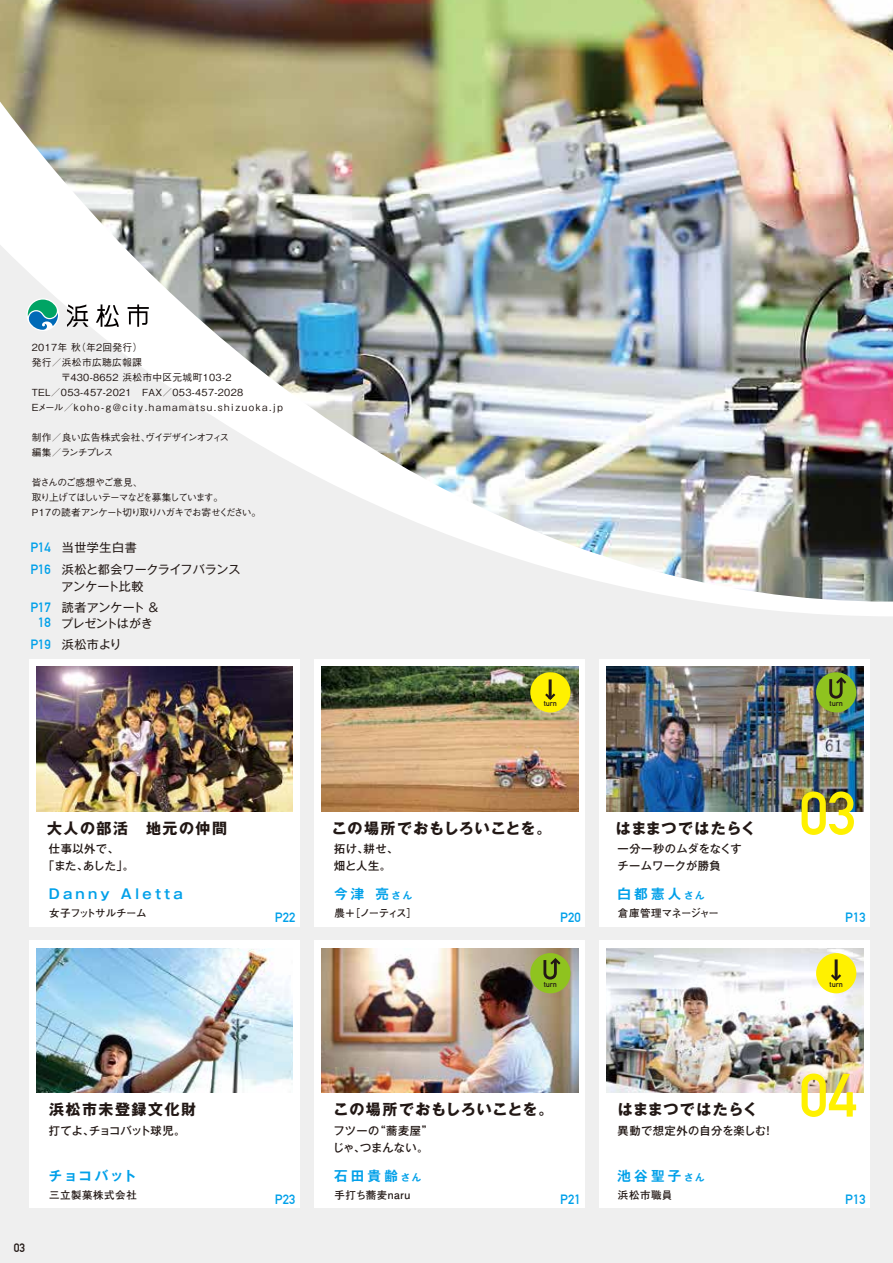
<style>
.page{position:relative;width:893px;height:1263px;background:#efefef}
.page>*{position:absolute;margin:0;border:0;box-sizing:border-box;transform-origin:0 0}
.t1{font:700 60px "DIN Alternate";color:#fff100}
.t2{font:700 27.15px "DIN Alternate";color:#221815}
.t3{font:700 15px "Gothic MB101 Pro";letter-spacing:.055em;color:#221815}
.t4{font:700 15px "Gothic MB101 Pro";letter-spacing:.095em;color:#221815}
.t5{font:700 15px "Gothic MB101 Pro";letter-spacing:.035em;color:#221815}
.t6{font:700 13.5px "Gothic MB101 Pro De";letter-spacing:.24em;color:#00a0e9}
.t7{font:700 13.2px/15px "DIN Alternate";color:#00a0e9;text-align:center}
.t8{font:12px/16.5px "Gothic MB101 Pro";letter-spacing:.005em;color:#221815}
.t9{font:12px/16.5px "Gothic MB101 Pro";letter-spacing:-.02em;color:#221815}
.t10{font:700 12px "DIN Alternate";color:#221815}
.t11{font:500 11.25px/16.5px "Gothic MB101 Pro";letter-spacing:.02em;color:#221815}
.t12{font:500 11.25px "Gothic MB101 Pro";letter-spacing:-.045em;color:#221815}
.t13{font:700 10.5px "Futo Go B101 Pr 6 N";letter-spacing:.05em;color:#221815}
.t14{font:700 10.5px "Futo Go B101 Pr 6 N";letter-spacing:.015em;color:#221815}
.t15{font:700 10.5px "Futo Go B101 Pr 6 N";letter-spacing:-.05em;color:#221815}
.t16{font:700 10.5px "Futo Go B101 Pr 6 N";letter-spacing:-.06em;color:#221815}
.t17{font:500 9.75px/15px "Gothic BBB Pr 6 N";letter-spacing:.03em;color:#221815}
.t18{font:500 9.75px/15px "Gothic BBB Pr 6 N";letter-spacing:-.105em;color:#221815}
.t19{font:500 9.75px/15px "Gothic BBB Pr 6 N";letter-spacing:-.1em;color:#221815}
.t20{font:700 7.65px "DIN Alternate";color:#221815}
.s1{font-family:"DIN Alternate";font-weight:700;font-size:13.2px;color:#00a0e9}
.s2{font-size:9.45px}
</style>
<div class="page">
<img style="left:0;top:0;width:893px;height:602px">
<div style="left:599px;top:659px;width:271px;height:268px;background:#fff"></div>
<div style="left:599px;top:940px;width:271px;height:268px;background:#fff"></div>
<div style="left:314px;top:659px;width:271px;height:268px;background:#fff"></div>
<div style="left:314px;top:940px;width:271px;height:268px;background:#fff"></div>
<div style="left:29px;top:659px;width:271px;height:268px;background:#fff"></div>
<div style="left:29px;top:940px;width:271px;height:268px;background:#fff"></div>
<img style="left:607px;top:666px;width:256px;height:145px">
<img style="left:607px;top:948px;width:256px;height:144px">
<img style="left:322px;top:948px;width:256px;height:144px">
<img style="left:322px;top:666px;width:256px;height:145px">
<svg style="left:128px;top:304px;width:21px;height:23px"></svg>
<svg style="left:67px;top:304px;width:21px;height:23px"></svg>
<svg style="left:96px;top:304px;width:23px;height:23px"></svg>
<svg style="left:27px;top:298px;width:32px;height:33px"></svg>
<svg style="left:28px;top:300px;width:30px;height:30px"></svg>
<div style="left:816px;top:953px;width:40px;height:40px;background:#fff100;border-radius:50%"></div>
<svg style="left:831px;top:974px;width:10px;height:7px"></svg>
<div style="left:530px;top:672px;width:40px;height:40px;background:#fff100;border-radius:50%"></div>
<svg style="left:545px;top:693px;width:10px;height:7px"></svg>
<div style="left:816px;top:672px;width:40px;height:40px;background:#8fc31f;border-radius:50%"></div>
<svg style="left:829px;top:677px;width:17px;height:22px"></svg>
<div style="left:530px;top:953px;width:40px;height:40px;background:#8fc31f;border-radius:50%"></div>
<svg style="left:543px;top:958px;width:17px;height:21px"></svg>
<img style="left:37px;top:948px;width:256px;height:144px">
<img style="left:37px;top:666px;width:256px;height:145px">
<p class="t17" style="left:32px;top:339px;width:252px">2017年 秋（年2回発行）<br>発行／浜松市広聴広報課<br>　　　〒430-8652 浜松市中区元城町103-2<br>TEL／053-457-2021　FAX／053-457-2028<br>Eメール／koho-g@city.hamamatsu.shizuoka.jp</p>
<p class="t19" style="left:32px;top:429px;width:199px">制作／良い広告株式会社、ヴイデザインオフィス編集／ランチプレス</p>
<p class="t18" style="left:32px;top:474px;width:231px">皆さんのご感想やご意見、<br>取り上げてほしいテーマなどを募集しています。<br>P17の読者アンケート切り取りハガキでお寄せください。</p>
<p class="t8" style="left:30px;top:537px;width:108px"><span class="s1">P14</span> 当世学生白書</p>
<p class="t8" style="left:61px;top:560px;width:180px;text-indent:-31px"><span class="s1">P16</span> 浜松と都会ワークライフバランスアンケート比較</p>
<h3 class="t7" style="left:30px;top:599px;width:22px">P17<br>18</h3>
<p class="t9" style="left:61px;top:597px;width:100px">読者アンケート ＆プレゼントはがき</p>
<p class="t8" style="left:30px;top:634px;width:93px"><span class="s1">P19</span> 浜松市より</p>
<h3 class="t4" style="left:47px;top:815px;width:181px">大人の部活　地元の仲間</h3>
<p class="t11" style="left:43px;top:839px;width:92px;text-indent:6px">仕事以外で、<br>「また、あした」。</p>
<h3 class="t6" style="left:49px;top:882px;width:135px">Danny Aletta</h3>
<p class="t15" style="left:49px;top:904px;width:99px">女子フットサルチーム</p>
<h3 class="t7" style="left:275px;top:909px;width:22px">P22</h3>
<p class="t10" style="left:14px;top:1238px;width:13px">03</p>
<h3 class="t4" style="left:49px;top:1097px;width:148px">浜松市未登録文化財</h3>
<p class="t12" style="left:49px;top:1122px;width:138px">打てよ、チョコバット球児。</p>
<h3 class="t6" style="left:49px;top:1164px;width:89px">チョコバット</h3>
<p class="t13" style="left:49px;top:1186px;width:89px">三立製菓株式会社</p>
<h3 class="t7" style="left:275px;top:1191px;width:22px">P23</h3>
<h2 class="t2" style="left:547px;top:668px;width:9px">I</h2>
<p class="t20" style="left:544px;top:697px;width:15px">turn</p>
<p class="t20" style="left:830px;top:697px;width:15px">turn</p>
<h3 class="t3" style="left:332px;top:815px;width:221px">この場所でおもしろいことを。</h3>
<h3 class="t5" style="left:616px;top:815px;width:141px">はままつではたらく</h3>
<h1 class="t1" style="left:799px;top:768px;width:59px">03</h1>
<p class="t11" style="left:334px;top:839px;width:66px">拓け、耕せ、畑と人生。</p>
<h3 class="t6" style="left:334px;top:882px;width:80px">今津 亮<span class="s2">さん</span></h3>
<p class="t14" style="left:335px;top:904px;width:84px">農＋［ノーティス］</p>
<h3 class="t7" style="left:560px;top:909px;width:22px">P20</h3>
<p class="t11" style="left:617px;top:839px;width:126px">一分一秒のムダをなくすチームワークが勝負</p>
<h3 class="t6" style="left:618px;top:882px;width:89px">白都憲人<span class="s2">さん</span></h3>
<p class="t16" style="left:618px;top:904px;width:103px">倉庫管理マネージャー</p>
<h3 class="t7" style="left:845px;top:909px;width:22px">P13</h3>
<p class="t20" style="left:544px;top:978px;width:15px">turn</p>
<h2 class="t2" style="left:833px;top:949px;width:9px">I</h2>
<p class="t20" style="left:830px;top:978px;width:15px">turn</p>
<h3 class="t3" style="left:334px;top:1097px;width:221px">この場所でおもしろいことを。</h3>
<p class="t11" style="left:333px;top:1121px;width:102px">フツーの“蕎麦屋”じゃ、つまんない。</p>
<h3 class="t6" style="left:334px;top:1164px;width:89px">石田貴齢<span class="s2">さん</span></h3>
<p class="t13" style="left:335px;top:1186px;width:77px">手打ち蕎麦naru</p>
<h3 class="t7" style="left:560px;top:1191px;width:22px">P21</h3>
<h3 class="t5" style="left:618px;top:1097px;width:141px">はままつではたらく</h3>
<p class="t11" style="left:618px;top:1121px;width:158px">異動で想定外の自分を楽しむ！</p>
<h3 class="t6" style="left:618px;top:1164px;width:89px">池谷聖子<span class="s2">さん</span></h3>
<p class="t14" style="left:618px;top:1186px;width:56px">浜松市職員</p>
<h1 class="t1" style="left:799px;top:1050px;width:59px">04</h1>
<h3 class="t7" style="left:845px;top:1191px;width:22px">P13</h3>
</div>
